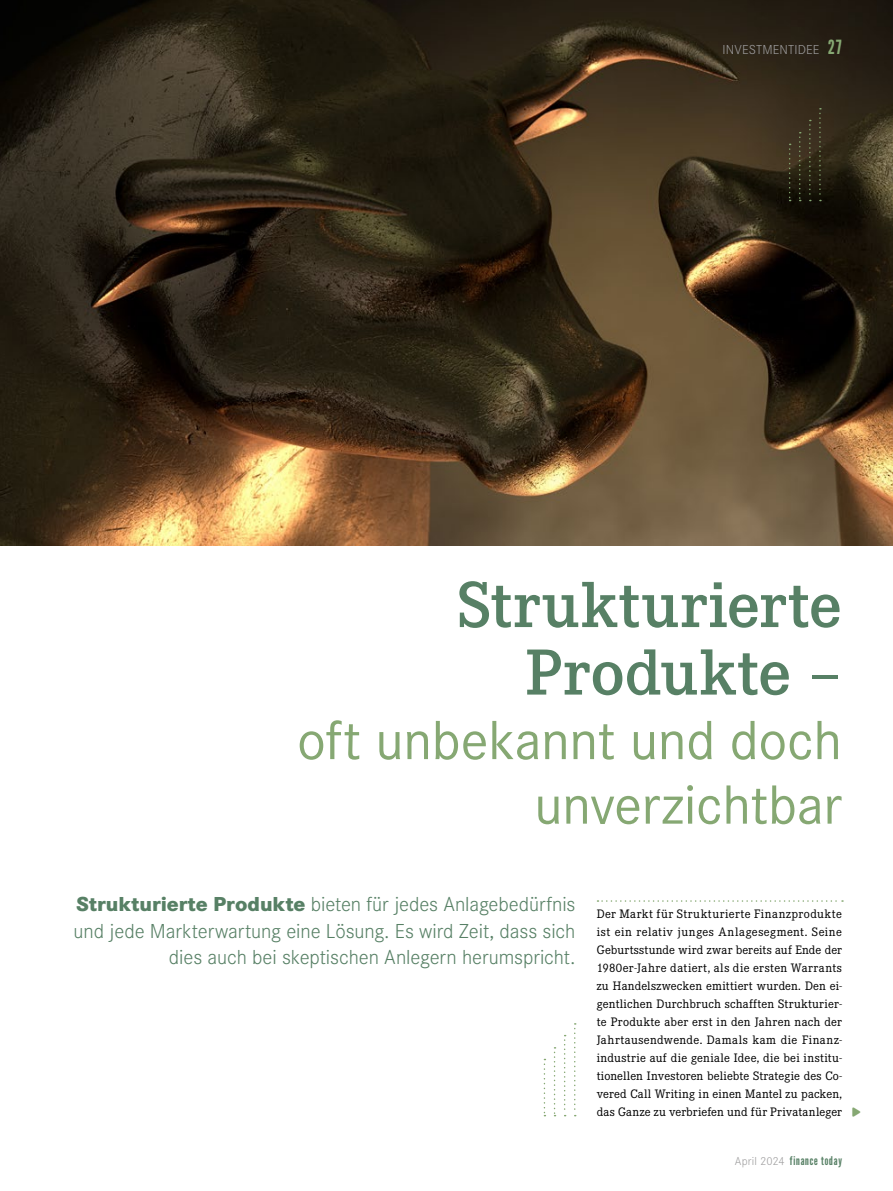
<style>
.page{position:relative;width:893px;height:1191px;background:#fff}
.page>*{position:absolute;margin:0;border:0;box-sizing:border-box;transform-origin:0 0}
.t1{font:600 67.5px/67.5px "Corporate E Pro";letter-spacing:.01em;color:#578065;text-align:right}
.t2{font:57px/64.5px "Corporate S Pro";letter-spacing:-.005em;color:#86a873;text-align:right}
.t3{font:300 21px/26.2px "Corporate S Pro";letter-spacing:-.005em;color:#578065;text-align:right}
.t4{font:300 13.5px "Corporate S Pro";letter-spacing:.01em;color:#9e9d9e}
.t5{font:12.75px/18px "Corporate E Pro";letter-spacing:.005em;color:#000;text-align:justify}
.t6{font:12px "League Gothic";letter-spacing:.07em;color:#578065}
.t7{font:10.5px "Font Awesome 6 Pro Solid";color:#86a873}
.s1{font-family:"League Gothic";font-weight:400;font-size:19.5px;color:#86a873}
.s2{font-weight:800}
.s3{font-family:"Corporate S Pro";font-weight:300;color:#9e9d9e}
</style>
<div class="page">
<svg style="left:597px;top:900px;width:246px;height:1px"></svg>
<img style="left:0;top:0;width:893px;height:546px">
<svg style="left:554px;top:1047px;width:1px;height:69px"></svg>
<svg style="left:544px;top:1058px;width:1px;height:58px"></svg>
<svg style="left:564px;top:1034px;width:2px;height:82px"></svg>
<svg style="left:574px;top:1023px;width:2px;height:93px"></svg>
<svg style="left:799px;top:132px;width:2px;height:69px"></svg>
<svg style="left:789px;top:144px;width:2px;height:57px"></svg>
<svg style="left:809px;top:120px;width:2px;height:81px"></svg>
<svg style="left:819px;top:108px;width:2px;height:93px"></svg>
<p class="t4" style="left:723px;top:40px;width:121px">INVESTMENTIDEE <span class="s1">27</span></p>
<h1 class="t1" style="left:458px;top:567px;width:386px">Strukturierte<br>Produkte –</h1>
<h2 class="t2" style="left:297px;top:704px;width:546px">oft unbekannt und doch unverzichtbar</h2>
<h3 class="t3" style="left:73px;top:890px;width:504px"><span class="s2">Strukturierte Produkte</span> bieten für jedes Anlagebedürfnis und jede Markterwartung eine Lösung. Es wird Zeit, dass sich dies auch bei skeptischen Anlegern herumspricht.</h3>
<p class="t5" style="left:597px;top:904px;width:247px">Der Markt für Strukturierte Finanzprodukte ist ein relativ junges Anlagesegment. Seine Geburtsstunde wird zwar bereits auf Ende der 1980er-Jahre datiert, als die ersten Warrants zu Handelszwecken emittiert wurden. Den ei&shy;gentlichen Durchbruch schafften Strukturier&shy;te Produkte aber erst in den Jahren nach der Jahrtausendwende. Damals kam die Finanz&shy;industrie auf die geniale Idee, die bei institu&shy;tionellen Investoren beliebte Strategie des Co&shy;vered Call Writing in einen Mantel zu packen, das Ganze zu verbriefen und für Privatanleger</p>
<p class="t7" style="left:853px;top:1107px;width:9px">●</p>
<p class="t6" style="left:735px;top:1152px;width:109px"><span class="s3">April 2024</span> finance today</p>
</div>
